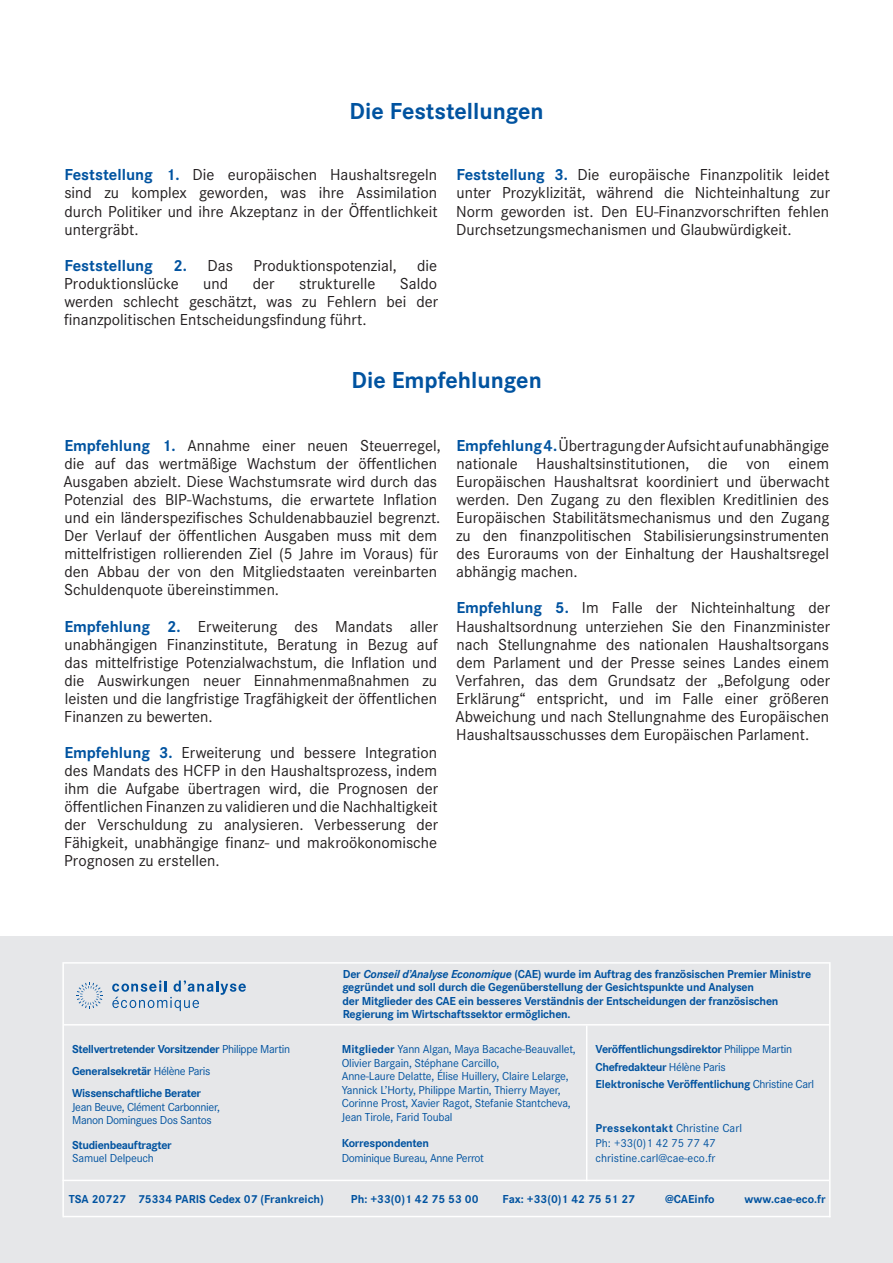
<style>
.page{position:relative;width:893px;height:1263px;background:#fff}
.page>*{position:absolute;margin:0;border:0;box-sizing:border-box;transform-origin:0 0}
.TITRE___Recommandati{font:700 24px "Corporate S";color:#0153a0}
.TEXTE___Recommandati{font:16.5px/18px "Corporate S";color:#231f20;text-align:justify}
.Organigramme{font:700 12px/13.5px "Corporate S";letter-spacing:-.02em;color:#0153a0}
.Organigramme-2{font:12px/13.5px "Corporate S";letter-spacing:-.015em;color:#0153a0}
.Coordonnées{font:700 12px "Corporate S";color:#0153a0}
.s1{font-weight:700;color:#0153a0}
.s2{font-weight:400}
.s3{font-style:italic}
.s4{font-weight:700}
</style>
<div class="page">
<div style="left:0;top:936px;width:893px;height:327px;background:#e6e7e9"></div>
<svg style="left:112px;top:980px;width:134px;height:31px"></svg>
<svg style="left:76px;top:982px;width:27px;height:26px"></svg>
<hr style="left:64px;top:962px;width:765px;height:2px;background:#fff">
<hr style="left:64px;top:1024px;width:765px;height:1px;background:#fff">
<hr style="left:62px;top:1180px;width:767px;height:1px;background:#fff">
<hr style="left:63px;top:1216px;width:768px;height:1px;background:#fff">
<hr style="left:62px;top:962px;width:2px;height:255px;background:#fff">
<hr style="left:829px;top:962px;width:2px;height:255px;background:#fff">
<hr style="left:586px;top:1025px;width:1px;height:156px;background:#fff">
<p class="TITRE___Recommandati" style="left:350px;top:94px;width:196px">Die Feststellungen</p>
<p class="TEXTE___Recommandati" style="left:64px;top:165px;width:375px"><span class="s1">Feststellung 1.</span> Die europäischen Haushaltsregeln sind zu komplex geworden, was ihre Assimilation durch Politiker und ihre Akzeptanz in der Öffentlichkeit untergräbt.</p>
<p class="TEXTE___Recommandati" style="left:64px;top:256px;width:374px"><span class="s1">Feststellung 2.</span> Das Produktionspotenzial, die<br>Produktionslücke</p>
<p class="TEXTE___Recommandati" style="left:64px;top:274px;width:376px;text-indent:336px">Saldo werden schlecht geschätzt, was zu Fehlern bei der finanzpolitischen Entscheidungsfindung führt.</p>
<p class="TEXTE___Recommandati" style="left:203px;top:274px;width:26px">und</p>
<p class="TEXTE___Recommandati" style="left:253px;top:274px;width:23px">der</p>
<p class="TEXTE___Recommandati" style="left:299px;top:274px;width:78px">strukturelle</p>
<p class="TEXTE___Recommandati" style="left:456px;top:165px;width:375px"><span class="s1">Feststellung 3.</span> Die europäische Finanzpolitik leidet unter Prozyklizität, während die Nichteinhaltung zur Norm geworden ist. Den EU-Finanzvorschriften fehlen Durchsetzungsmechanismen und Glaubwürdigkeit.</p>
<p class="TITRE___Recommandati" style="left:352px;top:364px;width:192px">Die Empfehlungen</p>
<p class="TEXTE___Recommandati" style="left:63px;top:436px;width:379px;text-align:left"><span class="s1">Empfehlung 1.</span> Annahme einer neuen Steuerregel, die auf das wertmäßige Wachstum der öffentlichen Ausgaben abzielt. Diese Wachstumsrate wird durch das Potenzial des BIP-Wachstums, die erwartete Inflation und ein länderspezifisches Schuldenabbauziel begrenzt.<br>Der Verlauf der öffentlichen Ausgaben muss mit dem mittelfristigen rollierenden Ziel (5 Jahre im Voraus) für den Abbau der von den Mitgliedstaaten vereinbarten Schuldenquote übereinstimmen.</p>
<p class="TEXTE___Recommandati" style="left:64px;top:616px;width:375px"><span class="s1">Empfehlung 2.</span> Erweiterung des Mandats aller unabhängigen Finanzinstitute, Beratung in Bezug auf das mittelfristige Potenzialwachstum, die Inflation und die Auswirkungen neuer Einnahmenmaßnahmen zu leisten und die langfristige Tragfähigkeit der öffentlichen Finanzen zu bewerten.</p>
<p class="TEXTE___Recommandati" style="left:64px;top:743px;width:375px"><span class="s1">Empfehlung 3.</span> Erweiterung und bessere Integration des Mandats des HCFP in den Haushaltsprozess, indem ihm die Aufgabe übertragen wird, die Prognosen der öffentlichen Finanzen zu validieren und die Nachhaltigkeit der Verschuldung zu analysieren. Verbesserung der Fähigkeit, unabhängige finanz- und makroökonomische Prognosen zu erstellen.</p>
<p class="TEXTE___Recommandati" style="left:456px;top:436px;width:375px"><span class="s1">Empfehlung 4.</span> Übertragung der Aufsicht auf unabhängige nationale Haushaltsinstitutionen, die von einem Europäischen Haushaltsrat koordiniert und überwacht werden. Den Zugang zu den flexiblen Kreditlinien des Europäischen Stabilitätsmechanismus und den Zugang zu den finanzpolitischen Stabilisierungsinstrumenten des Euroraums von der Einhaltung der Haushaltsregel abhängig machen.</p>
<p class="TEXTE___Recommandati" style="left:455px;top:598px;width:376px"><span class="s1">Empfehlung 5.</span> Im Falle der Nichteinhaltung der Haushaltsordnung unterziehen Sie den Finanzminister nach Stellungnahme des nationalen Haushaltsorgans dem Parlament und der Presse seines Landes einem Verfahren, das dem Grundsatz der „Befolgung oder Erklärung“ entspricht, und im Falle einer größeren Abweichung und nach Stellungnahme des Europäischen Haushaltsausschusses dem Europäischen Parlament.</p>
<p class="Organigramme" style="left:72px;top:1042px;width:219px">Stellvertretender Vorsitzender <span class="s2">Philippe Martin</span></p>
<p class="Organigramme" style="left:72px;top:1064px;width:140px">Generalsekretär <span class="s2">Hélène Paris</span></p>
<p class="Organigramme" style="left:72px;top:1086px;width:130px">Wissenschaftliche Berater</p>
<p class="Organigramme-2" style="left:72px;top:1100px;width:149px">Jean Beuve, Clément Carbonnier,<br>Manon Domingues Dos Santos</p>
<p class="Organigramme" style="left:72px;top:1137px;width:101px">Studienbeauftragter</p>
<p class="Organigramme-2" style="left:72px;top:1151px;width:83px">Samuel Delpeuch</p>
<p class="Organigramme" style="left:342px;top:966px;width:470px">Der <span class="s3">Conseil d’Analyse Economique</span> (CAE) wurde im Auftrag des französischen Premier Ministre gegründet und soll durch die Gegenüberstellung der Gesichtspunkte und Analysen<br>der Mitglieder des CAE ein besseres Verständnis der Entscheidungen der französischen Regierung im Wirtschaftssektor ermöglichen.</p>
<p class="Organigramme-2" style="left:342px;top:1042px;width:236px"><span class="s4">Mitglieder</span> Yann Algan, Maya Bacache-Beauvallet, Olivier Bargain, Stéphane Carcillo,<br>Anne-Laure Delatte, Élise Huillery, Claire Lelarge, Yannick L’Horty, Philippe Martin, Thierry Mayer, Corinne Prost, Xavier Ragot, Stefanie Stantcheva, Jean Tirole, Farid Toubal</p>
<p class="Organigramme-2" style="left:342px;top:1135px;width:144px;line-height:15px"><span class="s4">Korrespondenten<br></span>Dominique Bureau, Anne Perrot</p>
<p class="Organigramme" style="left:596px;top:1042px;width:198px">Veröffentlichungsdirektor <span class="s2">Philippe Martin</span></p>
<p class="Organigramme" style="left:596px;top:1059px;width:132px">Chefredakteur <span class="s2">Hélène Paris</span></p>
<p class="Organigramme" style="left:596px;top:1076px;width:220px">Elektronische Veröffentlichung <span class="s2">Christine Carl</span></p>
<p class="Organigramme-2" style="left:596px;top:1120px;width:148px;line-height:15px"><span class="s4">Pressekontakt</span> Christine Carl<br>Ph: +33(0)1 42 75 77 47 christine.carl@cae-eco.fr</p>
<p class="Coordonnées" style="left:69px;top:1190px;width:256px">TSA 20727 75334 PARIS Cedex 07 (Frankreich)</p>
<p class="Coordonnées" style="left:351px;top:1190px;width:129px">Ph: +33(0)1 42 75 53 00</p>
<p class="Coordonnées" style="left:503px;top:1190px;width:134px">Fax: +33(0)1 42 75 51 27</p>
<p class="Coordonnées" style="left:665px;top:1190px;width:51px">@CAEinfo</p>
<p class="Coordonnées" style="left:745px;top:1190px;width:83px">www.cae-eco.fr</p>
</div>
